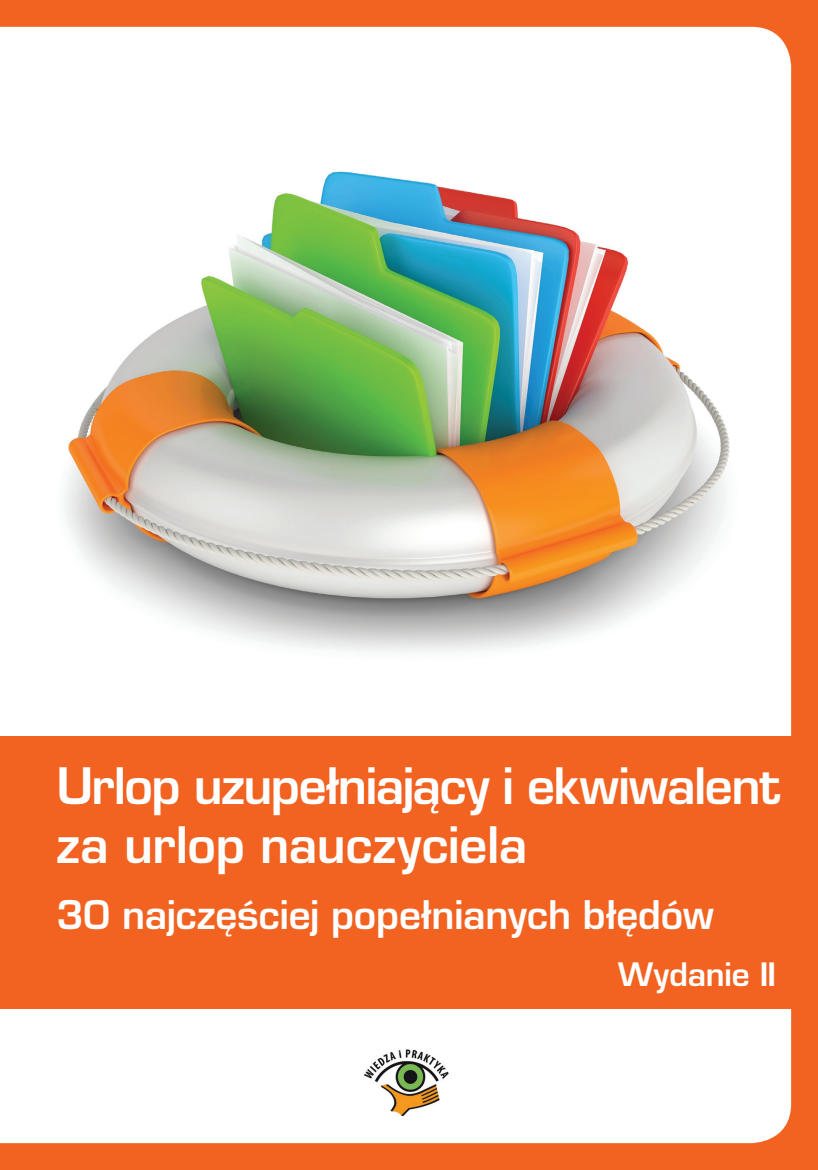
<style>
.page{position:relative;width:818px;height:1170px;background:#f26221}
.page>*{position:absolute;margin:0;border:0;box-sizing:border-box;transform-origin:0 0}
.t1{font:700 49px/58.8px "Euromode";letter-spacing:-.015em;color:#fff}
.t2{font:700 38.5px "Euromode";letter-spacing:-.005em;color:#fff}
.t3{font:700 31.5px "Euromode";letter-spacing:-.005em;color:#fff}
</style>
<div class="page">
<div style="left:0;top:27px;width:791px;height:1116px;background:#fff"></div>
<img style="left:30px;top:81px;width:740px;height:605px">
<div style="left:0;top:736px;width:818px;height:273px;background:#f26221"></div>
<img style="left:363px;top:1049px;width:87px;height:67px">
<p class="t1" style="left:57px;top:756px;width:725px">Urlop uzupełniający i ekwiwalent za urlop nauczyciela</p>
<p class="t2" style="left:57px;top:891px;width:659px">30 najczęściej popełnianych błędów</p>
<p class="t3" style="left:618px;top:955px;width:159px">Wydanie II</p>
</div>
